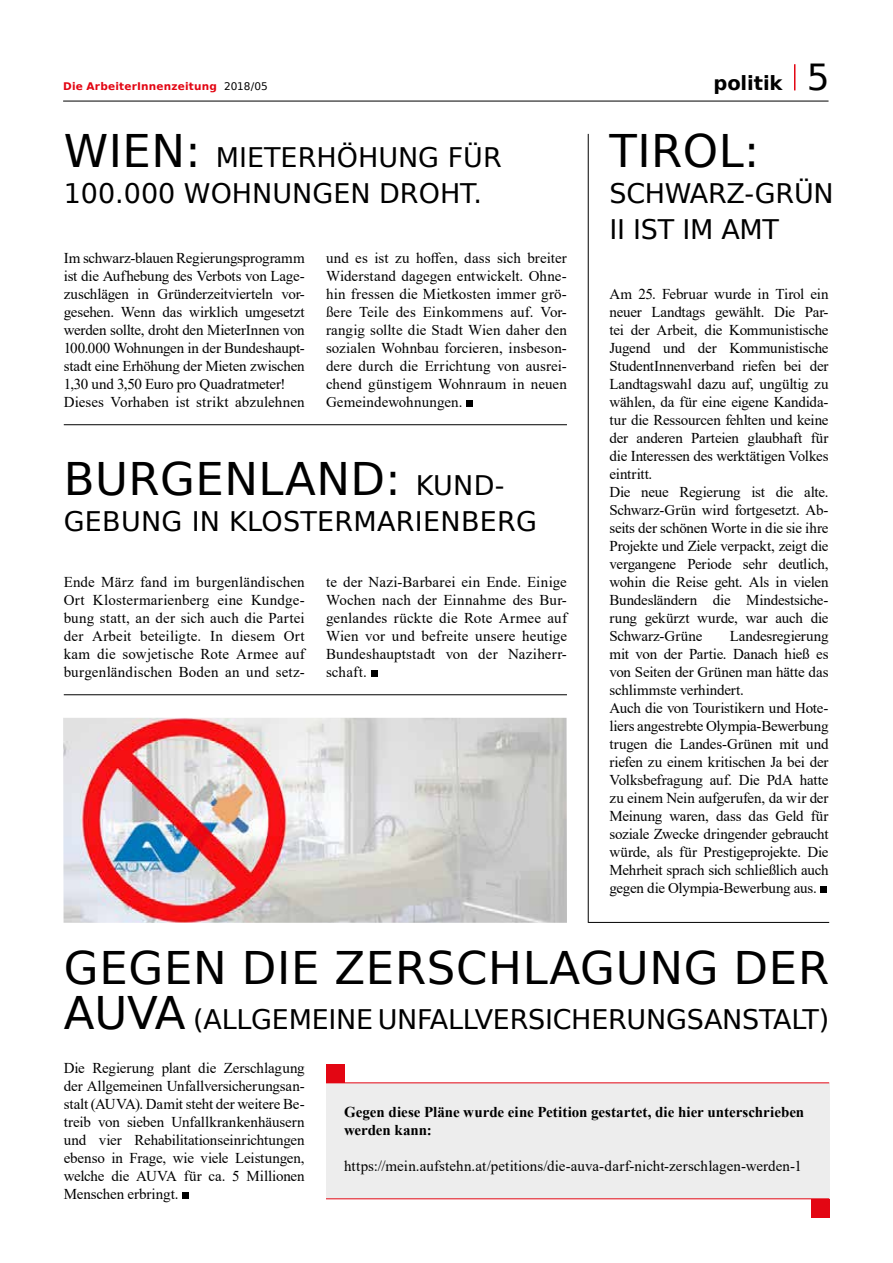
<style>
.page{position:relative;width:893px;height:1263px;background:#fff}
.page>*{position:absolute;margin:0;border:0;box-sizing:border-box;transform-origin:0 0}
.t1{font:45px "Bitstream Vera Sans";letter-spacing:.015em;color:#000}
.t2{font:27px/36px "Bitstream Vera Sans";color:#000}
.t3{font:700 19.5px "Bitstream Vera Sans";letter-spacing:-.005em;color:#000}
.t4{font:15px/18px "Times New Roman";letter-spacing:-.01em;color:#000;text-align:justify}
.t5{font:700 15px/18px "Times New Roman";color:#000}
.t6{font:700 10.5px "Bitstream Vera Sans";letter-spacing:.02em;color:#e30613}
.s1{font-weight:400;color:#000}
.s2{font-size:45px}
.s3{font-size:27px}
.s4{font-weight:400;font-size:36px}
</style>
<div class="page">
<svg style="left:794px;top:64px;width:1px;height:26px"></svg>
<hr style="left:63px;top:101px;width:765px;height:1px;background:#000">
<img style="left:63px;top:718px;width:504px;height:205px">
<hr style="left:64px;top:424px;width:503px;height:1px;background:#000">
<hr style="left:64px;top:694px;width:503px;height:1px;background:#000">
<div style="left:466px;top:400px;width:7px;height:7px;background:#000"></div>
<div style="left:371px;top:670px;width:7px;height:7px;background:#000"></div>
<div style="left:182px;top:1192px;width:7px;height:7px;background:#000"></div>
<hr style="left:588px;top:134px;width:1px;height:789px;background:#000">
<div style="left:820px;top:886px;width:7px;height:7px;background:#000"></div>
<hr style="left:588px;top:922px;width:241px;height:1px;background:#000">
<div style="left:326px;top:1083px;width:503px;height:115px;background:#ededed"></div>
<hr style="left:326px;top:1082px;width:503px;height:1px;background:#e30613">
<hr style="left:326px;top:1198px;width:503px;height:1px;background:#e30613">
<div style="left:326px;top:1064px;width:18px;height:18px;background:#e30613"></div>
<div style="left:811px;top:1199px;width:18px;height:18px;background:#e30613"></div>
<p class="t6" style="left:63px;top:81px;width:206px">Die ArbeiterInnenzeitung <span class="s1">2018/05</span></p>
<h2 class="t2" style="left:64px;top:139px;width:440px"><span class="s2">WIEN:</span> MIETERHÖHUNG FÜR<br>100.000 WOHNUNGEN DROHT.</h2>
<p class="t4" style="left:64px;top:249px;width:242px;text-align:left">Im schwarz-blauen Regierungsprogramm ist die Aufhebung des Verbots von Lage&shy;zuschlägen in Gründerzeitvierteln vor&shy;gesehen. Wenn das wirklich umgesetzt werden sollte, droht den MieterInnen von 100.000 Wohnungen in der Bundeshaupt&shy;stadt eine Erhöhung der Mieten zwischen 1,30 und 3,50 Euro pro Quadratmeter!<br>Dieses Vorhaben ist strikt abzulehnen</p>
<p class="t4" style="left:326px;top:249px;width:242px">und es ist zu hoffen, dass sich breiter Widerstand dagegen entwickelt. Ohne&shy;hin fressen die Mietkosten immer grö&shy;ßere Teile des Einkommens auf. Vor&shy;rangig sollte die Stadt Wien daher den sozialen Wohnbau forcieren, insbeson&shy;dere durch die Errichtung von ausrei&shy;chend günstigem Wohnraum in neuen Gemeindewohnungen.</p>
<h1 class="t1" style="left:64px;top:453px;width:442px">BURGENLAND: <span class="s3">KUND-</span></h1>
<h2 class="t2" style="left:64px;top:504px;width:475px">GEBUNG IN KLOSTERMARIENBERG</h2>
<p class="t4" style="left:64px;top:573px;width:242px">Ende März fand im burgenländischen Ort Klostermarienberg eine Kundge&shy;bung statt, an der sich auch die Partei der Arbeit beteiligte. In diesem Ort kam die sowjetische Rote Armee auf burgenländischen Boden an und setz-</p>
<p class="t4" style="left:326px;top:573px;width:242px">te der Nazi-Barbarei ein Ende. Einige Wochen nach der Einnahme des Bur&shy;genlandes rückte die Rote Armee auf Wien vor und befreite unsere heutige Bundeshauptstadt von der Naziherr&shy;schaft.</p>
<h3 class="t3" style="left:713px;top:72px;width:118px">politik <span class="s4">5</span></h3>
<h1 class="t1" style="left:609px;top:125px;width:151px">TIROL:</h1>
<h2 class="t2" style="left:609px;top:175px;width:226px">SCHWARZ-GRÜN<br>II IST IM AMT</h2>
<p class="t4" style="left:609px;top:285px;width:221px;text-align:left">Am 25. Februar wurde in Tirol ein neuer Landtags gewählt. Die Par&shy;tei der Arbeit, die Kommunistische<br>Jugend und der Kommunistische<br>StudentInnenverband riefen bei der<br>Landtagswahl dazu auf, ungültig zu wählen, da für eine eigene Kandida&shy;tur die Ressourcen fehlten und keine der anderen Parteien glaubhaft für die Interessen des werktätigen Volkes eintritt.<br>Die neue Regierung ist die alte.<br>Schwarz-Grün wird fortgesetzt. Ab&shy;seits der schönen Worte in die sie ihre<br>Projekte und Ziele verpackt, zeigt die vergangene Periode sehr deutlich, wohin die Reise geht. Als in vielen<br>Bundesländern die Mindestsiche&shy;rung gekürzt wurde, war auch die<br>Schwarz-Grüne</p>
<p class="t4" style="left:609px;top:627px;width:221px;text-align:left;text-indent:120px">Landesregierung mit von der Partie. Danach hieß es von Seiten der Grünen man hätte das schlimmste verhindert.<br>Auch die von Touristikern und Hote&shy;liers angestrebte Olympia-Bewerbung trugen die Landes-Grünen mit und riefen zu einem kritischen Ja bei der Volksbefragung auf. Die PdA hatte zu einem Nein aufgerufen, da wir der Meinung waren, dass das Geld für soziale Zwecke dringender gebraucht würde, als für Prestigeprojekte. Die Mehrheit sprach sich schließlich auch gegen die Olympia-Bewerbung aus.</p>
<h1 class="t1" style="left:64px;top:942px;width:767px">GEGEN DIE ZERSCHLAGUNG DER</h1>
<h2 class="t2" style="left:64px;top:1002px;width:767px"><span class="s2">AUVA</span> (ALLGEMEINE UNFALLVERSICHERUNGSANSTALT)</h2>
<p class="t4" style="left:64px;top:1059px;width:242px">Die Regierung plant die Zerschlagung der Allgemeinen Unfallversicherungsan&shy;stalt (AUVA). Damit steht der weitere Be&shy;treib von sieben Unfallkrankenhäusern und vier Rehabilitationseinrichtungen ebenso in Frage, wie viele Leistungen, welche die AUVA für ca. 5 Millionen Menschen erbringt.</p>
<p class="t5" style="left:344px;top:1102px;width:462px">Gegen diese Pläne wurde eine Petition gestartet, die hier unterschrieben werden kann:</p>
<p class="t4" style="left:344px;top:1156px;width:459px">https://mein.aufstehn.at/petitions/die-auva-darf-nicht-zerschlagen-werden-1</p>
</div>
